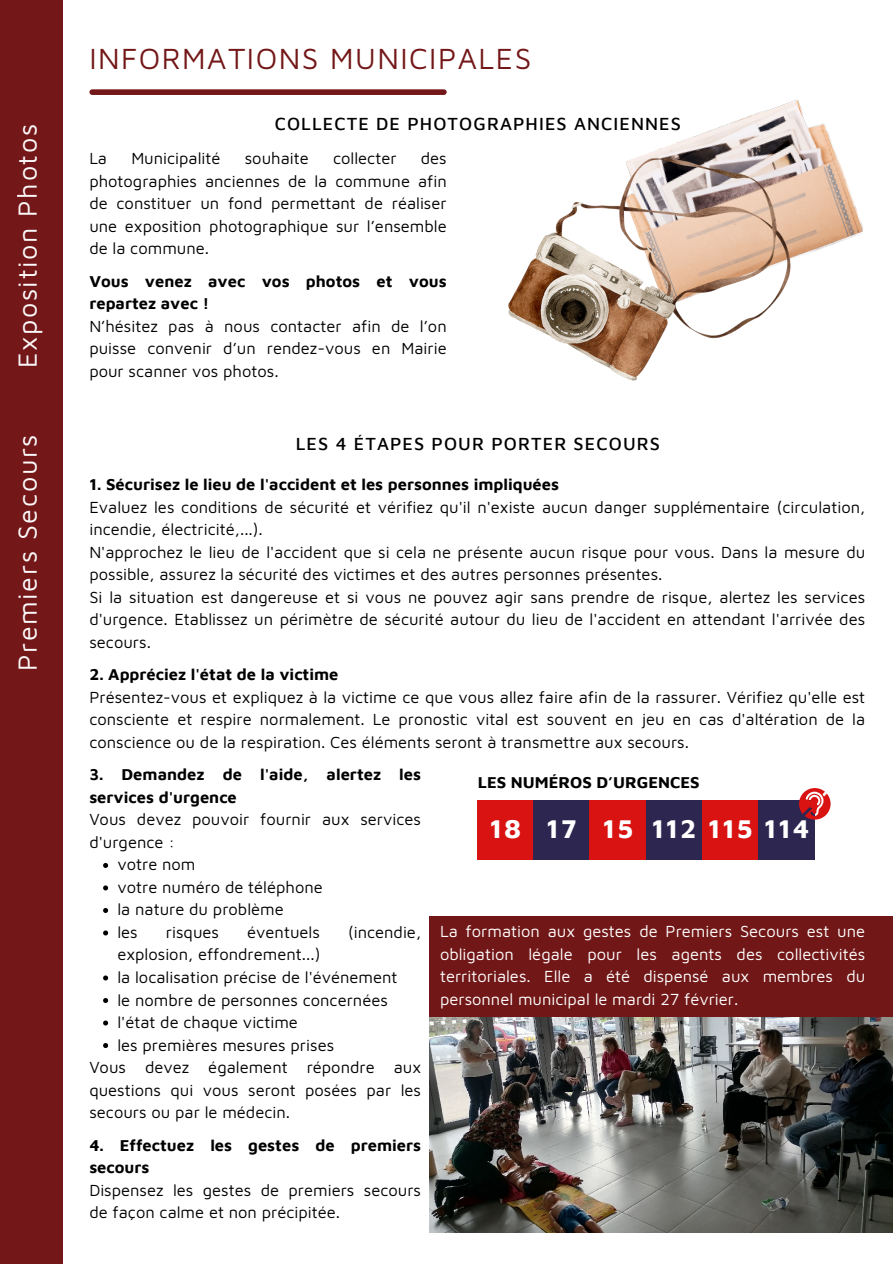
<style>
.page{position:relative;width:893px;height:1264px;background:#fff}
.page>*{position:absolute;margin:0;border:0;box-sizing:border-box;transform-origin:0 0}
.t1{font:30px "Maven Pro";letter-spacing:.05em;color:#731718}
.t2{font:26.85px "Maven Pro";letter-spacing:.06em;color:#fff}
.t3{font:700 26.85px "Maven Pro";letter-spacing:.06em;color:#fff}
.t4{font:500 18px "Maven Pro";letter-spacing:.06em;color:#000}
.t5{font:16.5px/22.5px "Maven Pro";color:#000;text-align:justify}
.t6{font:700 16.5px/22.5px "Maven Pro";color:#000}
.t7{font:16.5px/22.5px "Maven Pro";color:#fff;text-align:justify}
</style>
<div class="page">
<div style="left:0;top:0;width:62px;height:1263px;background:#731718"></div>
<div style="left:92px;top:89px;width:352px;height:6px;background:#731718"></div>
<img style="left:634px;top:99px;width:230px;height:173px">
<img style="left:508px;top:159px;width:282px;height:221px">
<div style="left:477px;top:800px;width:56px;height:59px;background:#d91212"></div>
<div style="left:646px;top:800px;width:56px;height:59px;background:#2d2650"></div>
<div style="left:533px;top:800px;width:56px;height:59px;background:#2d2650"></div>
<div style="left:589px;top:800px;width:57px;height:59px;background:#d91212"></div>
<div style="left:702px;top:800px;width:56px;height:59px;background:#d91212"></div>
<img style="left:429px;top:1016px;width:463px;height:216px">
<div style="left:429px;top:916px;width:463px;height:100px;background:#721717"></div>
<div style="left:758px;top:800px;width:56px;height:59px;background:#2d2650"></div>
<svg style="left:799px;top:788px;width:31px;height:31px"></svg>
<svg style="left:103px;top:863px;width:5px;height:5px"></svg>
<svg style="left:103px;top:885px;width:5px;height:5px"></svg>
<svg style="left:103px;top:908px;width:5px;height:5px"></svg>
<svg style="left:103px;top:930px;width:5px;height:5px"></svg>
<svg style="left:103px;top:975px;width:5px;height:5px"></svg>
<svg style="left:103px;top:998px;width:5px;height:5px"></svg>
<svg style="left:103px;top:1020px;width:5px;height:5px"></svg>
<svg style="left:103px;top:1043px;width:5px;height:5px"></svg>
<h2 class="t2" style="left:11px;top:368px;width:246px;rotate:-90deg">Exposition Photos</h2>
<h2 class="t2" style="left:11px;top:671px;width:238px;rotate:-90deg">Premiers Secours</h2>
<p class="t1" style="left:89px;top:41px;width:443px">INFORMATIONS MUNICIPALES</p>
<p class="t4" style="left:275px;top:113px;width:408px">COLLECTE DE PHOTOGRAPHIES ANCIENNES</p>
<p class="t5" style="left:89px;top:146px;width:19px">La</p>
<p class="t5" style="left:131px;top:146px;width:91px">Municipalité</p>
<p class="t5" style="left:245px;top:146px;width:66px">souhaite</p>
<p class="t5" style="left:333px;top:146px;width:65px">collecter</p>
<p class="t5" style="left:89px;top:146px;width:359px;text-indent:331px">des photographies anciennes de la commune afin de constituer un fond permettant de réaliser une exposition photographique sur l’ensemble de la commune.</p>
<p class="t6" style="left:89px;top:269px;width:359px">Vous venez avec vos photos et vous repartez avec !</p>
<p class="t5" style="left:89px;top:314px;width:359px">N’hésitez pas à nous contacter afin de l’on puisse convenir d’un rendez-vous en Mairie pour scanner vos photos.</p>
<p class="t4" style="left:296px;top:432px;width:365px">LES 4 ÉTAPES POUR PORTER SECOURS</p>
<h3 class="t6" style="left:89px;top:472px;width:471px">1. Sécurisez le lieu de l'accident et les personnes impliquées</h3>
<h3 class="t5" style="left:89px;top:495px;width:777px">Evaluez les conditions de sécurité et vérifiez qu'il n'existe aucun danger supplémentaire (circulation, incendie, électricité,...).</h3>
<h1 class="t5" style="left:89px;top:540px;width:777px">N'approchez le lieu de l'accident que si cela ne présente aucun risque pour vous. Dans la mesure du possible, assurez la sécurité des victimes et des autres personnes présentes.</h1>
<p class="t5" style="left:89px;top:585px;width:777px">Si la situation est dangereuse et si vous ne pouvez agir sans prendre de risque, alertez les services d'urgence. Etablissez un périmètre de sécurité autour du lieu de l'accident en attendant l'arrivée des secours.</p>
<h4 class="t6" style="left:89px;top:662px;width:251px">2. Appréciez l'état de la victime</h4>
<p class="t5" style="left:89px;top:685px;width:777px">Présentez-vous et expliquez à la victime ce que vous allez faire afin de la rassurer. Vérifiez qu'elle est consciente et respire normalement. Le pronostic vital est souvent en jeu en cas d'altération de la conscience ou de la respiration. Ces éléments seront à transmettre aux secours.</p>
<p class="t6" style="left:89px;top:763px;width:333px">3. Demandez de l'aide, alertez les services d'urgence</p>
<p class="t5" style="left:89px;top:808px;width:333px">Vous devez pouvoir fournir aux services d'urgence :</p>
<p class="t5" style="left:117px;top:853px;width:80px">votre nom</p>
<p class="t5" style="left:117px;top:875px;width:207px">votre numéro de téléphone</p>
<p class="t5" style="left:117px;top:898px;width:168px">la nature du problème</p>
<p class="t5" style="left:117px;top:920px;width:22px">les</p>
<p class="t5" style="left:166px;top:920px;width:55px">risques</p>
<p class="t5" style="left:247px;top:920px;width:74px">éventuels</p>
<p class="t5" style="left:348px;top:920px;width:75px">(incendie,</p>
<p class="t5" style="left:117px;top:943px;width:204px">explosion, effondrement...)</p>
<p class="t5" style="left:117px;top:965px;width:282px">la localisation précise de l'événement</p>
<p class="t5" style="left:117px;top:988px;width:272px">le nombre de personnes concernées</p>
<h4 class="t5" style="left:117px;top:1010px;width:182px">l'état de chaque victime</h4>
<p class="t5" style="left:117px;top:1033px;width:218px">les premières mesures prises</p>
<p class="t5" style="left:89px;top:1055px;width:333px">Vous devez également répondre aux questions qui vous seront posées par les secours ou par le médecin.</p>
<p class="t6" style="left:89px;top:1133px;width:333px">4. Effectuez les gestes de premiers secours</p>
<h2 class="t5" style="left:89px;top:1178px;width:333px">Dispensez les gestes de premiers secours de façon calme et non précipitée.</h2>
<p class="t6" style="left:478px;top:770px;width:223px">LES NUMÉROS D’URGENCES</p>
<p class="t3" style="left:489px;top:812px;width:33px">18</p>
<p class="t3" style="left:546px;top:812px;width:32px">17</p>
<p class="t3" style="left:602px;top:812px;width:32px">15</p>
<h4 class="t3" style="left:651px;top:812px;width:159px">112 115 114</h4>
<h2 class="t7" style="left:440px;top:919px;width:426px">La formation aux gestes de Premiers Secours est une obligation légale pour les agents des collectivités territoriales. Elle a été dispensé aux membres du personnel municipal le mardi 27 février.</h2>
</div>
